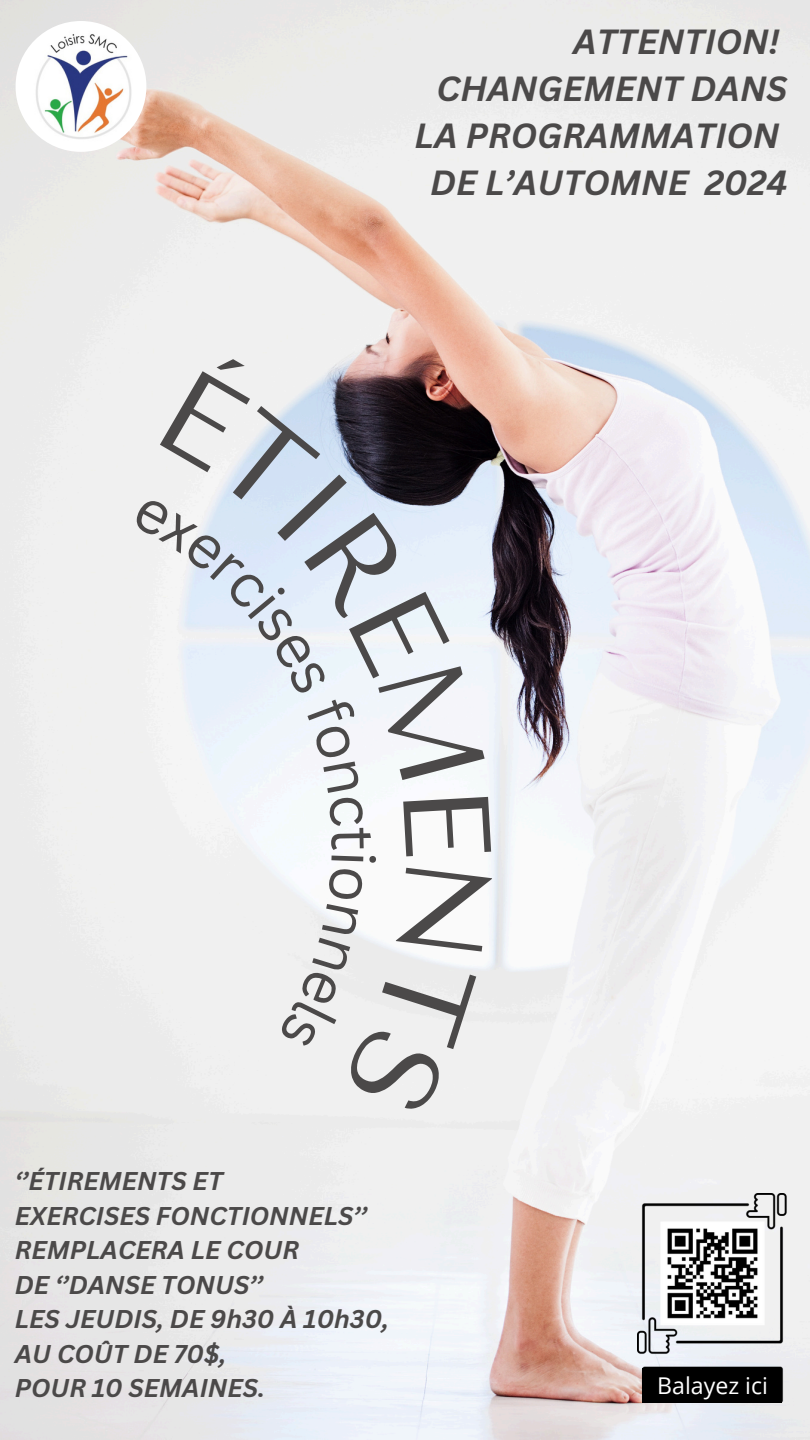
<style>
.page{position:relative;width:810px;height:1440px;background:#fff}
.page>*{position:absolute;margin:0;border:0;box-sizing:border-box;transform-origin:0 0}
.t1{font:italic 700 34px/47.2px "Canva Sans";color:#4b4949;text-align:right}
.t2{font:italic 700 25px/34.5px "Canva Sans";color:#4b4949}
.t3{font:23.1px "Open Sans";color:#fff}
</style>
<div class="page">
<img style="left:0;top:0;width:810px;height:1440px">
<img style="left:16px;top:21px;width:130px;height:131px;border-radius:50%">
<img style="left:638px;top:1193px;width:150px;height:209px">
<div style="left:642px;top:1368px;width:140px;height:35px;background:#000"></div>
<svg style="left:132px;top:348px;width:361px;height:772px"></svg>
<h1 class="t1" style="left:415px;top:17px;width:374px">ATTENTION!<br>CHANGEMENT DANS<br>LA PROGRAMMATION<br>DE L’AUTOMNE 2024</h1>
<p class="t2" style="left:15px;top:1163px;width:376px">‘’ÉTIREMENTS ET<br>EXERCISES FONCTIONNELS’’<br>REMPLACERA LE COUR<br>DE ‘’DANSE TONUS’’<br>LES JEUDIS, DE 9h30 À 10h30,<br>AU COÛT DE 70$,<br>POUR 10 SEMAINES.</p>
<p class="t3" style="left:657px;top:1370px;width:112px">Balayez ici</p>
</div>
